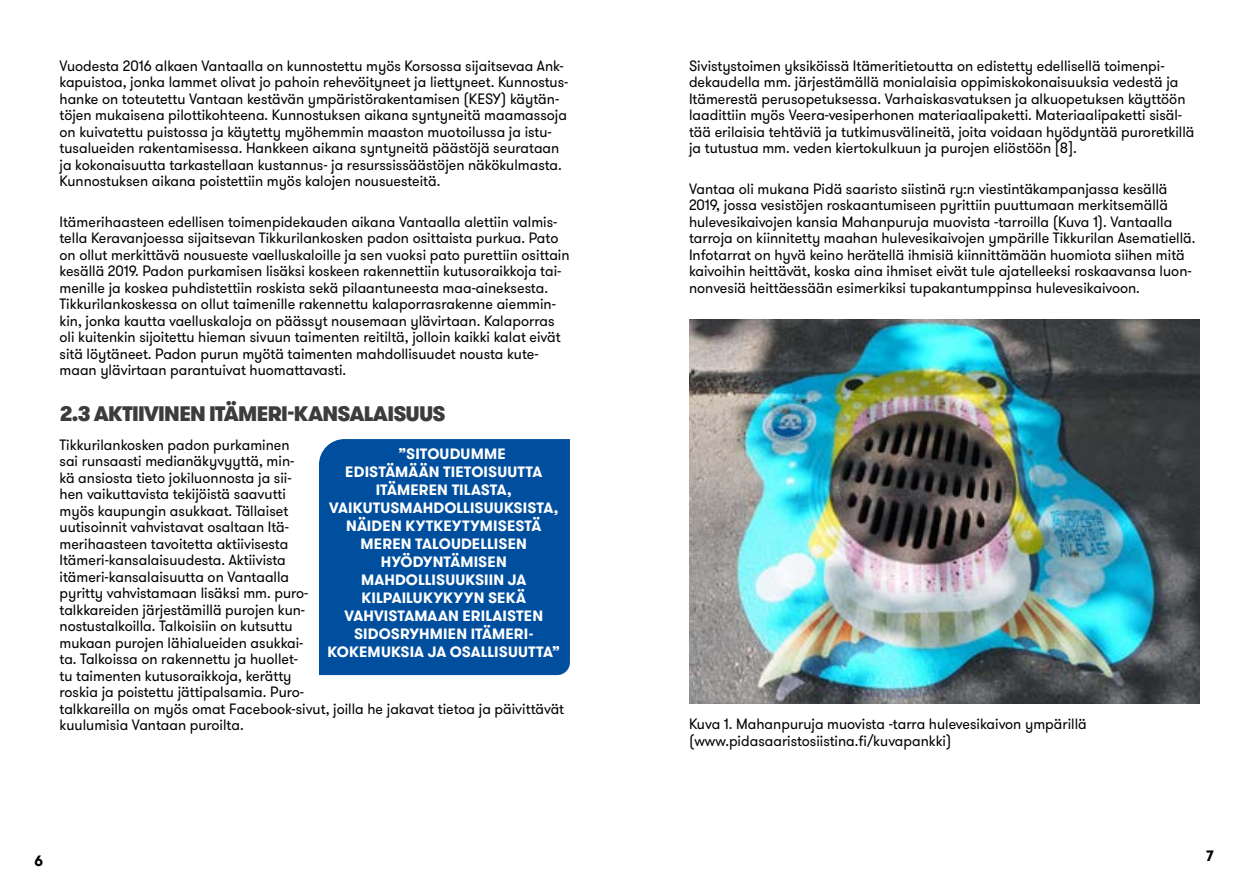
<style>
.page{position:relative;width:1259px;height:893px;background:#fff}
.page>*{position:absolute;margin:0;border:0;box-sizing:border-box;transform-origin:0 0}
.otsikko2_A5{font:900 21px "GT Walsheim";letter-spacing:-.035em;color:#3c3c3b}
.leipis{font:15px/16.5px "GT Walsheim";color:#000;scale:.96 1}
.laatikon_teksti{font:700 15px "GT Walsheim";letter-spacing:.01em;color:#fff}
.t1{font:700 15px "GT Walsheim";color:#000;scale:.96 1}
</style>
<div class="page">
<img style="left:689px;top:319px;width:510px;height:385px">
<div style="left:319px;top:439px;width:251px;height:236px;background:#004f9f"></div>
<p class="leipis" style="left:60px;top:58px;width:531px">Vuodesta 2016 alkaen Vantaalla on kunnostettu myös Korsossa sijaitsevaa Ank&shy;kapuistoa, jonka lammet olivat jo pahoin rehevöityneet ja liettyneet. Kunnostus&shy;hanke on toteutettu Vantaan kestävän ympäristörakentamisen (KESY) käytän&shy;töjen mukaisena pilottikohteena. Kunnostuksen aikana syntyneitä maamassoja on kuivatettu puistossa ja käytetty myöhemmin maaston muotoilussa ja istu&shy;tusalueiden rakentamisessa. Hankkeen aikana syntyneitä päästöjä seurataan ja kokonaisuutta tarkastellaan kustannus- ja resurssissäästöjen näkökulmasta.<br>Kunnostuksen aikana poistettiin myös kalojen nousuesteitä.</p>
<p class="leipis" style="left:60px;top:214px;width:533px">Itämerihaasteen edellisen toimenpidekauden aikana Vantaalla alettiin valmis&shy;tella Keravanjoessa sijaitsevan Tikkurilankosken padon osittaista purkua. Pato on ollut merkittävä nousueste vaelluskaloille ja sen vuoksi pato purettiin osittain kesällä 2019. Padon purkamisen lisäksi koskeen rakennettiin kutusoraikkoja tai&shy;menille ja koskea puhdistettiin roskista sekä pilaantuneesta maa-aineksesta.<br>Tikkurilankoskessa on ollut taimenille rakennettu kalaporrasrakenne aiemmin&shy;kin, jonka kautta vaelluskaloja on päässyt nousemaan ylävirtaan. Kalaporras oli kuitenkin sijoitettu hieman sivuun taimenten reitiltä, jolloin kaikki kalat eivät sitä löytäneet. Padon purun myötä taimenten mahdollisuudet nousta kute&shy;maan ylävirtaan parantuivat huomattavasti.</p>
<h2 class="otsikko2_A5" style="left:60px;top:399px;width:387px">2.3 AKTIIVINEN ITÄMERI-KANSALAISUUS</h2>
<p class="leipis" style="left:60px;top:436px;width:527px">Tikkurilankosken padon purkaminen<br>sai runsaasti medianäkyvyyttä, min-<br>kä ansiosta tieto jokiluonnosta ja sii-<br>hen vaikuttavista tekijöistä saavutti<br>myös kaupungin asukkaat. Tällaiset<br>uutisoinnit vahvistavat osaltaan Itä-<br>merihaasteen tavoitetta aktiivisesta<br>Itämeri-kansalaisuudesta. Aktiivista<br>itämeri-kansalaisuutta on Vantaalla<br>pyritty vahvistamaan lisäksi mm. puro-<br>talkkareiden järjestämillä purojen kun-<br>nostustalkoilla. Talkoisiin on kutsuttu<br>mukaan purojen lähialueiden asukkai-<br>ta. Talkoissa on rakennettu ja huollet-<br>tu taimenten kutusoraikkoja, kerätty<br>roskia ja poistettu jättipalsamia. Puro-<br>talkkareilla on myös omat Facebook-sivut, joilla he jakavat tietoa ja päivittävät kuulumisia Vantaan puroilta.</p>
<p class="laatikon_teksti" style="left:398px;top:444px;width:109px">”SITOUDUMME</p>
<p class="laatikon_teksti" style="left:345px;top:462px;width:198px">EDISTÄMÄÄN TIETOISUUTTA</p>
<p class="laatikon_teksti" style="left:376px;top:480px;width:138px">ITÄMEREN TILASTA,</p>
<p class="laatikon_teksti" style="left:329px;top:498px;width:231px">VAIKUTUSMAHDOLLISUUKSISTA,</p>
<p class="laatikon_teksti" style="left:346px;top:516px;width:197px">NÄIDEN KYTKEYTYMISESTÄ</p>
<p class="laatikon_teksti" style="left:361px;top:534px;width:168px">MEREN TALOUDELLISEN</p>
<p class="laatikon_teksti" style="left:381px;top:552px;width:127px">HYÖDYNTÄMISEN</p>
<p class="laatikon_teksti" style="left:361px;top:570px;width:167px">MAHDOLLISUUKSIIN JA</p>
<p class="laatikon_teksti" style="left:361px;top:588px;width:166px">KILPAILUKYKYYN SEKÄ</p>
<p class="laatikon_teksti" style="left:344px;top:606px;width:200px">VAHVISTAMAAN ERILAISTEN</p>
<p class="laatikon_teksti" style="left:354px;top:624px;width:181px">SIDOSRYHMIEN ITÄMERI-</p>
<p class="laatikon_teksti" style="left:327px;top:642px;width:234px">KOKEMUKSIA JA OSALLISUUTTA”</p>
<p class="leipis" style="left:689px;top:58px;width:528px">Sivistystoimen yksiköissä Itämeritietoutta on edistetty edellisellä toimenpi&shy;dekaudella mm. järjestämällä monialaisia oppimiskokonaisuuksia vedestä ja Itämerestä perusopetuksessa. Varhaiskasvatuksen ja alkuopetuksen käyttöön laadittiin myös Veera-vesiperhonen materiaalipaketti. Materiaalipaketti sisäl&shy;tää erilaisia tehtäviä ja tutkimusvälineitä, joita voidaan hyödyntää puroretkillä ja tutustua mm. veden kiertokulkuun ja purojen eliöstöön [8].</p>
<p class="leipis" style="left:689px;top:181px;width:529px">Vantaa oli mukana Pidä saaristo siistinä ry:n viestintäkampanjassa kesällä 2019, jossa vesistöjen roskaantumiseen pyrittiin puuttumaan merkitsemällä hulevesikaivojen kansia Mahanpuruja muovista -tarroilla (Kuva 1). Vantaalla tarroja on kiinnitetty maahan hulevesikaivojen ympärille Tikkurilan Asematiellä.<br>Infotarrat on hyvä keino herätellä ihmisiä kiinnittämään huomiota siihen mitä kaivoihin heittävät, koska aina ihmiset eivät tule ajatelleeksi roskaavansa luon&shy;nonvesiä heittäessään esimerkiksi tupakantumppinsa hulevesikaivoon.</p>
<p class="leipis" style="left:689px;top:716px;width:416px">Kuva 1. Mahanpuruja muovista -tarra hulevesikaivon ympärillä (www.pidasaaristosiistina.fi/kuvapankki)</p>
<p class="t1" style="left:35px;top:851px;width:11px">6</p>
<p class="t1" style="left:1206px;top:846px;width:9px">7</p>
</div>
